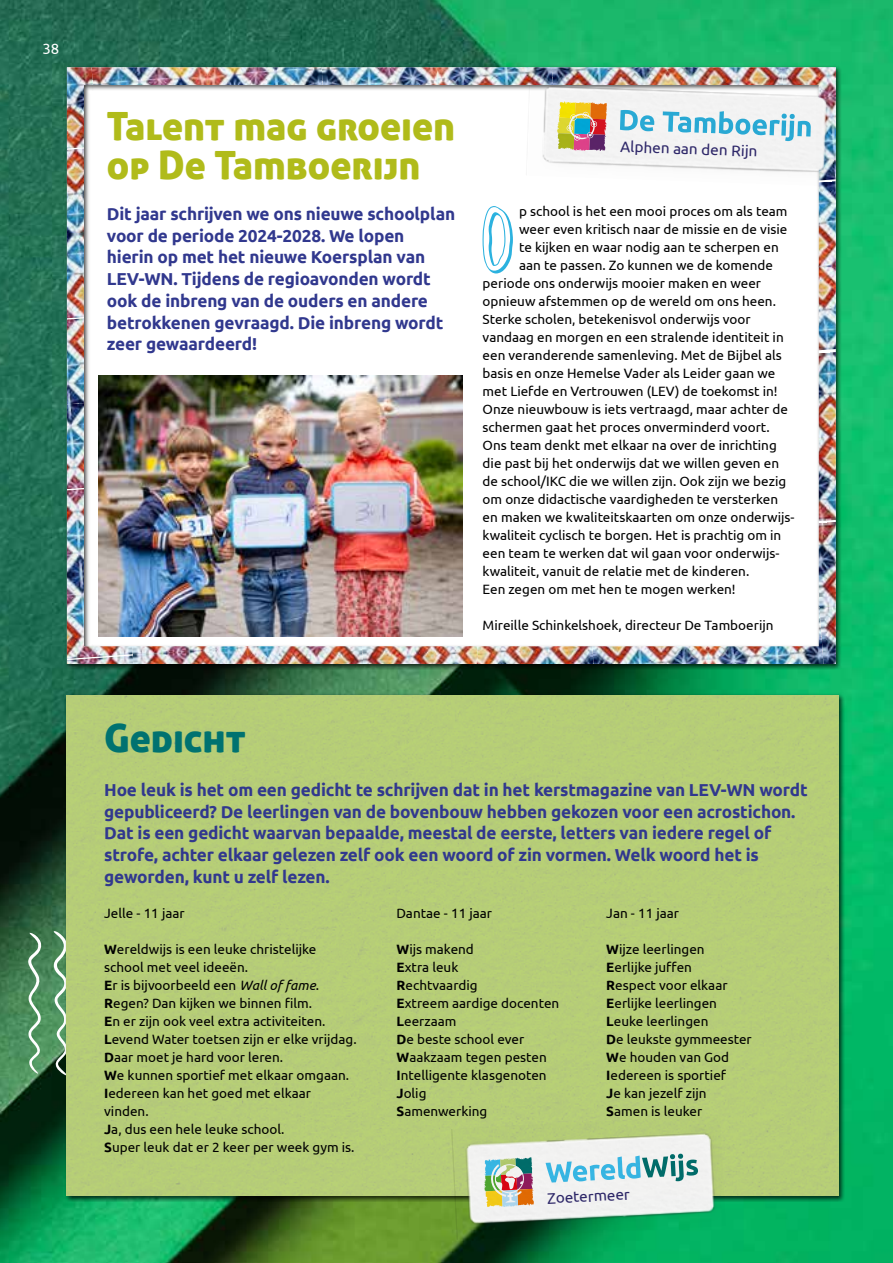
<style>
.page{position:relative;width:893px;height:1263px;background:#fff}
.page>*{position:absolute;margin:0;border:0;box-sizing:border-box;transform-origin:0 0}
.t1{font:88.65px "Pineapple Bold Shadow";color:#2cb2df}
.t2{font:39px/39px "Aller Display";color:#b0bb1a}
.t3{font:39px "Aller Display";color:#007270}
.t4{font:700 17.25px/21.8px "Ubuntu";letter-spacing:-.01em;color:#31388e}
.t5{font:15.3px "Ubuntu";color:#312a6f}
.t6{font:15px "Ubuntu";color:#fff}
.t7{font:13.5px/18px "Ubuntu";color:#000}
.s1{font-weight:700}
.s2{font-style:italic}
</style>
<div class="page">
<img style="left:0;top:0;width:893px;height:1263px">
<svg style="left:54px;top:931px;width:10px;height:146px"></svg>
<svg style="left:28px;top:932px;width:14px;height:142px"></svg>
<div style="left:64px;top:692px;width:781px;height:510px;background:#000;opacity:.75"></div>
<div style="left:67px;top:695px;width:772px;height:501px;background:#b6cd78"></div>
<div style="left:64px;top:64px;width:778px;height:606px;background:#000;opacity:.75"></div>
<img style="left:67px;top:85px;width:769px;height:561px">
<img style="left:67px;top:659px;width:66px;height:5px">
<img style="left:133px;top:646px;width:459px;height:18px">
<img style="left:67px;top:235px;width:17px;height:338px">
<img style="left:67px;top:573px;width:66px;height:86px">
<img style="left:132px;top:646px;width:115px;height:9px">
<img style="left:67px;top:149px;width:17px;height:86px">
<img style="left:67px;top:67px;width:26px;height:81px">
<img style="left:208px;top:67px;width:574px;height:18px">
<img style="left:92px;top:67px;width:116px;height:18px">
<img style="left:707px;top:607px;width:112px;height:57px">
<img style="left:592px;top:646px;width:117px;height:18px">
<img style="left:819px;top:608px;width:17px;height:56px">
<img style="left:819px;top:438px;width:17px;height:170px">
<img style="left:819px;top:352px;width:17px;height:86px">
<img style="left:819px;top:267px;width:17px;height:83px">
<img style="left:819px;top:186px;width:17px;height:81px">
<img style="left:782px;top:67px;width:54px;height:3px">
<img style="left:516px;top:70px;width:323px;height:116px">
<svg style="left:527px;top:90px;width:297px;height:76px"></svg>
<img style="left:443px;top:1115px;width:283px;height:125px">
<svg style="left:475px;top:1140px;width:236px;height:78px"></svg>
<p class="t6" style="left:43px;top:40px;width:18px">38</p>
<h2 class="t2" style="left:107px;top:106px;width:350px">Talent mag groeien op De Tamboerijn</h2>
<p class="t4" style="left:107px;top:202px;width:350px">Dit jaar schrijven we ons nieuwe schoolplan voor de periode 2024-2028. We lopen hierin op met het nieuwe Koersplan van LEV-WN. Tijdens de regioavonden wordt ook de inbreng van de ouders en andere betrokkenen gevraagd. Die inbreng wordt zeer gewaardeerd!</p>
<h1 class="t1" style="left:481px;top:182px;width:37px">O</h1>
<p class="t7" style="left:519px;top:202px;width:270px">p school is het een mooi proces om als team</p>
<p class="t5" style="left:621px;top:137px;width:139px;rotate:2deg">Alphen aan den Rijn</p>
<p class="t7" style="left:519px;top:220px;width:270px">weer even kritisch naar de missie en de visie</p>
<p class="t7" style="left:519px;top:238px;width:261px">te kijken en waar nodig aan te scherpen en</p>
<p class="t7" style="left:519px;top:256px;width:255px">aan te passen. Zo kunnen we de komende</p>
<p class="t7" style="left:483px;top:274px;width:280px">periode ons onderwijs mooier maken en weer</p>
<p class="t7" style="left:483px;top:292px;width:295px">opnieuw afstemmen op de wereld om ons heen.</p>
<p class="t7" style="left:483px;top:310px;width:269px">Sterke scholen, betekenisvol onderwijs voor</p>
<p class="t7" style="left:483px;top:328px;width:303px">vandaag en morgen en een stralende identiteit in</p>
<p class="t7" style="left:483px;top:346px;width:301px">een veranderende samenleving. Met de Bijbel als</p>
<p class="t7" style="left:483px;top:364px;width:294px">basis en onze Hemelse Vader als Leider gaan we</p>
<p class="t7" style="left:483px;top:382px;width:296px">met Liefde en Vertrouwen (LEV) de toekomst in!</p>
<p class="t7" style="left:483px;top:400px;width:307px">Onze nieuwbouw is iets vertraagd, maar achter de</p>
<p class="t7" style="left:483px;top:418px;width:289px">schermen gaat het proces onverminderd voort.</p>
<p class="t7" style="left:483px;top:436px;width:296px">Ons team denkt met elkaar na over de inrichting</p>
<p class="t7" style="left:483px;top:454px;width:298px">die past bij het onderwijs dat we willen geven en</p>
<p class="t7" style="left:483px;top:472px;width:305px">de school/IKC die we willen zijn. Ook zijn we bezig</p>
<p class="t7" style="left:483px;top:490px;width:297px">om onze didactische vaardigheden te versterken</p>
<p class="t7" style="left:483px;top:508px;width:313px">en maken we kwaliteitskaarten om onze onderwijs-</p>
<p class="t7" style="left:483px;top:526px;width:300px">kwaliteit cyclisch te borgen. Het is prachtig om in</p>
<p class="t7" style="left:483px;top:544px;width:298px">een team te werken dat wil gaan voor onderwijs-</p>
<p class="t7" style="left:483px;top:562px;width:268px">kwaliteit, vanuit de relatie met de kinderen.</p>
<p class="t7" style="left:483px;top:580px;width:255px">Een zegen om met hen te mogen werken!</p>
<p class="t7" style="left:483px;top:616px;width:292px">Mireille Schinkelshoek, directeur De Tamboerijn</p>
<h2 class="t3" style="left:104px;top:713px;width:143px">Gedicht</h2>
<p class="t4" style="left:104px;top:778px;width:705px">Hoe leuk is het om een gedicht te schrijven dat in het kerstmagazine van LEV-WN wordt gepubliceerd? De leerlingen van de bovenbouw hebben gekozen voor een acrostichon.<br>Dat is een gedicht waarvan bepaalde, meestal de eerste, letters van iedere regel of strofe, achter elkaar gelezen zelf ook een woord of zin vormen. Welk woord het is geworden, kunt u zelf lezen.</p>
<p class="t7" style="left:104px;top:904px;width:82px">Jelle - 11 jaar</p>
<p class="t7" style="left:104px;top:940px;width:254px"><span class="s1">W</span>ereldwijs is een leuke christelijke school met veel ideeën.<br><span class="s1">E</span>r is bijvoorbeeld een <span class="s2">Wall of fame</span>.<br><span class="s1">R</span>egen? Dan kijken we binnen film.<br><span class="s1">E</span>n er zijn ook veel extra activiteiten.<br><span class="s1">L</span>evend Water toetsen zijn er elke vrijdag.<br><span class="s1">D</span>aar moet je hard voor leren.<br><span class="s1">W</span>e kunnen sportief met elkaar omgaan.<br><span class="s1">I</span>edereen kan het goed met elkaar vinden.<br><span class="s1">J</span>a, dus een hele leuke school.<br><span class="s1">S</span>uper leuk dat er 2 keer per week gym is.</p>
<p class="t7" style="left:606px;top:904px;width:74px">Jan - 11 jaar</p>
<p class="t7" style="left:606px;top:940px;width:147px"><span class="s1">W</span>ijze leerlingen<br><span class="s1">E</span>erlijke juffen<br><span class="s1">R</span>espect voor elkaar<br><span class="s1">E</span>erlijke leerlingen<br><span class="s1">L</span>euke leerlingen<br><span class="s1">D</span>e leukste gymmeester<br><span class="s1">W</span>e houden van God<br><span class="s1">I</span>edereen is sportief<br><span class="s1">J</span>e kan jezelf zijn<br><span class="s1">S</span>amen is leuker</p>
<p class="t7" style="left:396px;top:904px;width:97px">Dantae - 11 jaar</p>
<p class="t7" style="left:396px;top:940px;width:164px"><span class="s1">W</span>ijs makend<br><span class="s1">E</span>xtra leuk<br><span class="s1">R</span>echtvaardig<br><span class="s1">E</span>xtreem aardige docenten<br><span class="s1">L</span>eerzaam<br><span class="s1">D</span>e beste school ever<br><span class="s1">W</span>aakzaam tegen pesten<br><span class="s1">I</span>ntelligente klasgenoten<br><span class="s1">J</span>olig<br><span class="s1">S</span>amenwerking</p>
<p class="t5" style="left:547px;top:1189px;width:84px;rotate:-3deg">Zoetermeer</p>
</div>
